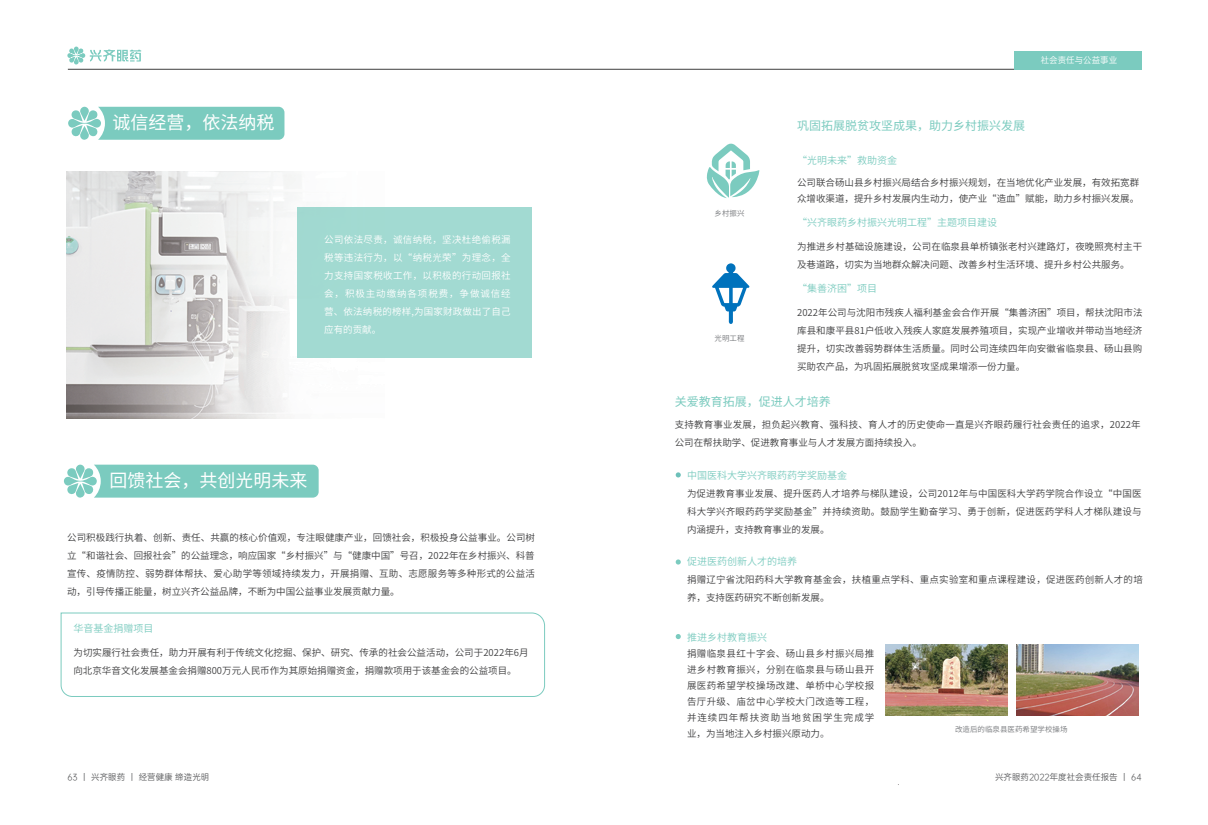
<style>
.page{position:relative;width:1208px;height:825px;background:#fff}
.page>*{position:absolute;margin:0;border:0;box-sizing:border-box;transform-origin:0 0}
.t1{font:18px "Source Han Sans CN";color:#fff}
.t2{font:12px "Source Han Sans CN";color:#7bcbbf}
.t3{font:10px "Source Han Sans CN";color:#7bcbbf}
.t4{font:9.5px/18px "Source Han Sans CN";letter-spacing:.005em;color:#3e3e3f}
.t5{font:9.5px/18px "Source Han Sans CN";letter-spacing:.035em;color:#fff;text-align:justify}
.t6{font:8.5px "OPPO Sans R";color:#57585a}
.t7{font:8.5px "OPPO Sans R";color:#fff}
.t8{font:7.5px "Source Han Sans CN";color:#808285}
.s1{color:#57585a}
</style>
<div class="page">
<img style="left:66px;top:172px;width:318px;height:246px">
<img style="left:1016px;top:644px;width:122px;height:71px">
<img style="left:885px;top:644px;width:122px;height:71px">
<svg style="left:67px;top:47px;width:74px;height:18px"></svg>
<hr style="left:68px;top:69px;width:1073px;height:1px;background:#3e3e3f">
<div style="left:297px;top:207px;width:235px;height:150px;background:#a2dad2"></div>
<svg style="left:68px;top:107px;width:216px;height:33px;background:#86cfc4"></svg>
<svg style="left:64px;top:465px;width:255px;height:33px;background:#85cec3"></svg>
<svg style="left:706px;top:143px;width:53px;height:55px"></svg>
<svg style="left:712px;top:263px;width:37px;height:61px"></svg>
<svg style="left:675px;top:472px;width:6px;height:5px"></svg>
<svg style="left:675px;top:559px;width:6px;height:5px"></svg>
<svg style="left:675px;top:634px;width:6px;height:5px"></svg>
<div style="left:1014px;top:51px;width:127px;height:18px;background:#7bcbbf"></div>
<svg style="left:60px;top:612px;width:485px;height:85px"></svg>
<h1 class="t1" style="left:112px;top:112px;width:163px">诚信经营，依法纳税</h1>
<p class="t5" style="left:324px;top:231px;width:188px">公司依法尽责，诚信纳税，坚决杜绝偷税漏税等违法行为，以“纳税光荣”为理念，全力支持国家税收工作，以积极的行动回报社会，积极主动缴纳各项税费，争做诚信经营、依法纳税的榜样,为国家财政做出了自己应有的贡献。</p>
<h1 class="t1" style="left:109px;top:471px;width:200px">回馈社会，共创光明未来</h1>
<p class="t4" style="left:67px;top:529px;width:469px;text-align:justify">公司积极践行执着、创新、责任、共赢的核心价值观，专注眼健康产业，回馈社会，积极投身公益事业。公司树立“和谐社会、回报社会”的公益理念，响应国家“乡村振兴”与“健康中国”号召，2022年在乡村振兴、科普宣传、疫情防控、弱势群体帮扶、爱心助学等领域持续发力，开展捐赠、互助、志愿服务等多种形式的公益活动，引导传播正能量，树立兴齐公益品牌，不断为中国公益事业发展贡献力量。</p>
<p class="t3" style="left:73px;top:623px;width:82px">华音基金捐赠项目</p>
<p class="t4" style="left:73px;top:644px;width:456px">为切实履行社会责任，助力开展有利于传统文化挖掘、保护、研究、传承的社会公益活动，公司于2022年6月向北京华音文化发展基金会捐赠800万元人民币作为其原始捐赠资金，捐赠款项用于该基金会的公益项目。</p>
<p class="t8" style="left:714px;top:209px;width:31px">乡村振兴</p>
<p class="t8" style="left:714px;top:334px;width:31px">光明工程</p>
<p class="t7" style="left:1040px;top:54px;width:78px">社会责任与公益事业</p>
<p class="t2" style="left:797px;top:119px;width:229px">巩固拓展脱贫攻坚成果，助力乡村振兴发展</p>
<p class="t3" style="left:797px;top:154px;width:101px">“光明未来”救助资金</p>
<p class="t4" style="left:797px;top:174px;width:343px;line-height:16px">公司联合砀山县乡村振兴局结合乡村振兴规划，在当地优化产业发展，有效拓宽群众增收渠道，提升乡村发展内生动力，使产业“造血”赋能，助力乡村振兴发展。</p>
<p class="t3" style="left:797px;top:216px;width:201px">“兴齐眼药乡村振兴光明工程”主题项目建设</p>
<p class="t4" style="left:797px;top:237px;width:347px">为推进乡村基础设施建设，公司在临泉县单桥镇张老村兴建路灯，夜晚照亮村主干及巷道路，切实为当地群众解决问题、改善乡村生活环境、提升乡村公共服务。</p>
<p class="t3" style="left:797px;top:282px;width:81px">“集善济困”项目</p>
<p class="t4" style="left:797px;top:303px;width:347px;text-align:justify">2022年公司与沈阳市残疾人福利基金会合作开展“集善济困”项目，帮扶沈阳市法库县和康平县81户低收入残疾人家庭发展养殖项目，实现产业增收并带动当地经济提升，切实改善弱势群体生活质量。同时公司连续四年向安徽省临泉县、砀山县购买助农产品，为巩固拓展脱贫攻坚成果增添一份力量。</p>
<p class="t2" style="left:675px;top:395px;width:157px">关爱教育拓展，促进人才培养</p>
<p class="t4" style="left:675px;top:416px;width:467px">支持教育事业发展，担负起兴教育、强科技、育人才的历史使命一直是兴齐眼药履行社会责任的追求，2022年公司在帮扶助学、促进教育事业与人才发展方面持续投入。</p>
<p class="t3" style="left:687px;top:469px;width:161px">中国医科大学兴齐眼药药学奖励基金</p>
<p class="t4" style="left:687px;top:484px;width:456px;text-align:justify">为促进教育事业发展、提升医药人才培养与梯队建设，公司2012年与中国医科大学药学院合作设立“中国医科大学兴齐眼药药学奖励基金”并持续资助。鼓励学生勤奋学习、勇于创新，促进医药学科人才梯队建设与内涵提升，支持教育事业的发展。</p>
<p class="t3" style="left:687px;top:556px;width:111px">促进医药创新人才的培养</p>
<p class="t4" style="left:687px;top:571px;width:457px">捐赠辽宁省沈阳药科大学教育基金会，扶植重点学科、重点实验室和重点课程建设，促进医药创新人才的培养，支持医药研究不断创新发展。</p>
<p class="t3" style="left:687px;top:631px;width:81px">推进乡村教育振兴</p>
<p class="t4" style="left:687px;top:645px;width:189px;line-height:16px;text-align:justify">捐赠临泉县红十字会、砀山县乡村振兴局推进乡村教育振兴，分别在临泉县与砀山县开展医药希望学校操场改建、单桥中心学校报告厅升级、庙岔中心学校大门改造等工程，并连续四年帮扶资助当地贫困学生完成学业，为当地注入乡村振兴原动力<span class="s1">。</span></p>
<p class="t8" style="left:955px;top:725px;width:114px">改造后的临泉县医药希望学校操场</p>
<p class="t6" style="left:67px;top:771px;width:143px">63 丨 兴齐眼药 丨 经营健康 缔造光明</p>
<p class="t6" style="left:995px;top:771px;width:148px">兴齐眼药2022年度社会责任报告 丨 64</p>
</div>
